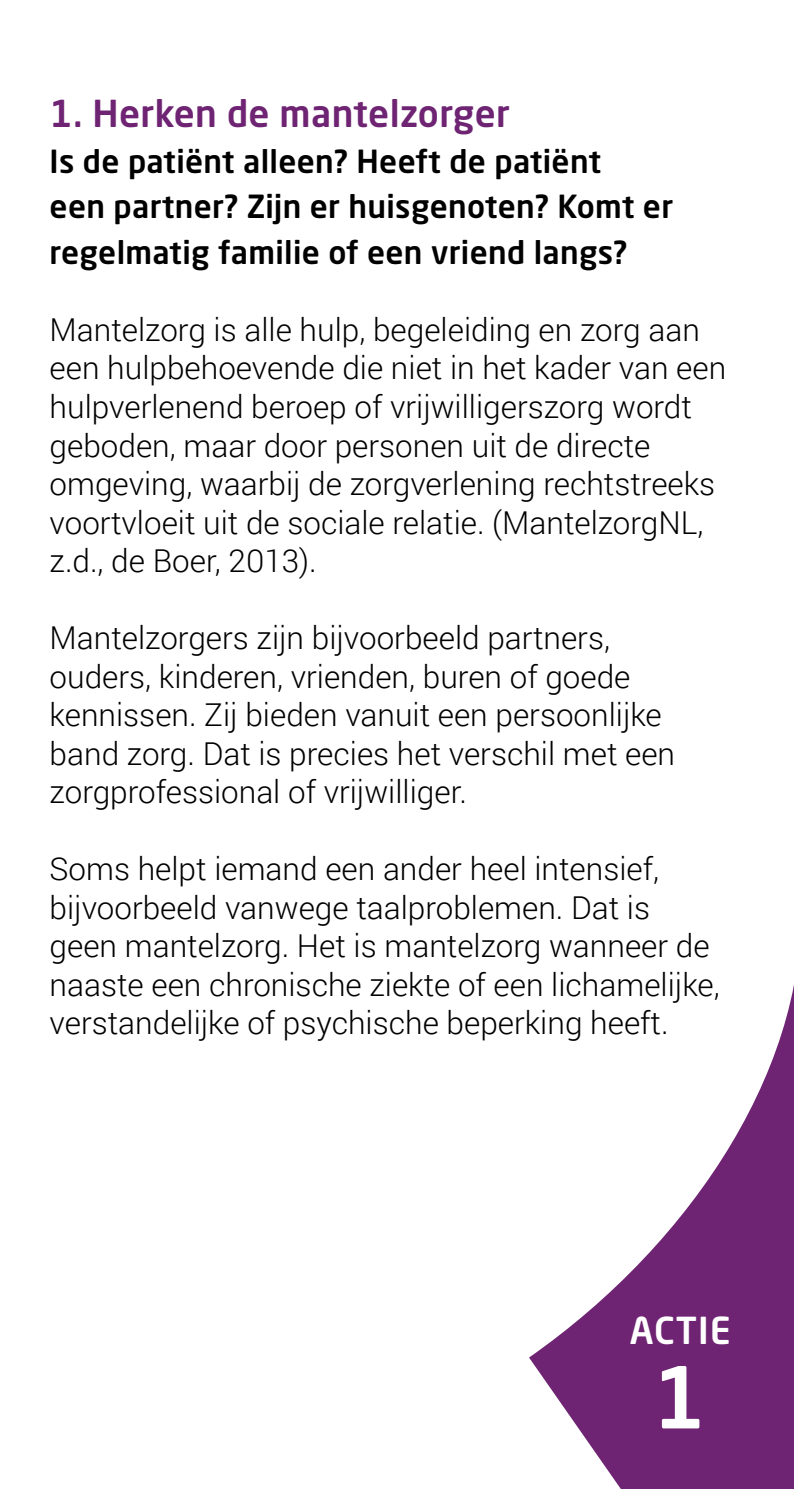
<style>
.page{position:relative;width:794px;height:1489px;background:#fff}
.page>*{position:absolute;margin:0;border:0;box-sizing:border-box;transform-origin:0 0}
.t1{font:500 84px "Neo Sans W1 G";color:#fff}
.t2{font:500 36.75px "Neo Sans W1 G";letter-spacing:.01em;color:#6e2473}
.t3{font:500 36.75px "Neo Sans W1 G";letter-spacing:.03em;color:#fff}
.t4{font:300 31.5px/38.5px "Roboto";color:#000}
.t5{font:500 31.5px/45.5px "Neo Sans W1 G";letter-spacing:.01em;color:#000}
</style>
<div class="page">
<svg style="left:529px;top:985px;width:265px;height:503px"></svg>
<p class="t2" style="left:50px;top:91px;width:462px">1. Herken de mantelzorger</p>
<p class="t5" style="left:50px;top:138px;width:625px">Is de patiënt alleen? Heeft de patiënt<br>een partner? Zijn er huisgenoten? Komt er regelmatig familie of een vriend langs?</p>
<p class="t4" style="left:50px;top:309px;width:678px">Mantelzorg is alle hulp, begeleiding en zorg aan een hulpbehoevende die niet in het kader van een hulpverlenend beroep of vrijwilligerszorg wordt geboden, maar door personen uit de directe omgeving, waarbij de zorgverlening rechtstreeks voortvloeit uit de sociale relatie. (MantelzorgNL, z.d., de Boer, 2013).</p>
<p class="t4" style="left:50px;top:617px;width:627px">Mantelzorgers zijn bijvoorbeeld partners, ouders, kinderen, vrienden, buren of goede kennissen. Zij bieden vanuit een persoonlijke band zorg. Dat is precies het verschil met een zorgprofessional of vrijwilliger.</p>
<p class="t4" style="left:50px;top:848px;width:671px">Soms helpt iemand een ander heel intensief, bijvoorbeeld vanwege taalproblemen. Dat is geen mantelzorg. Het is mantelzorg wanneer de naaste een chronische ziekte of een lichamelijke, verstandelijke of psychische beperking heeft.</p>
<p class="t3" style="left:630px;top:1307px;width:103px">ACTIE</p>
<h1 class="t1" style="left:653px;top:1344px;width:54px">1</h1>
</div>
